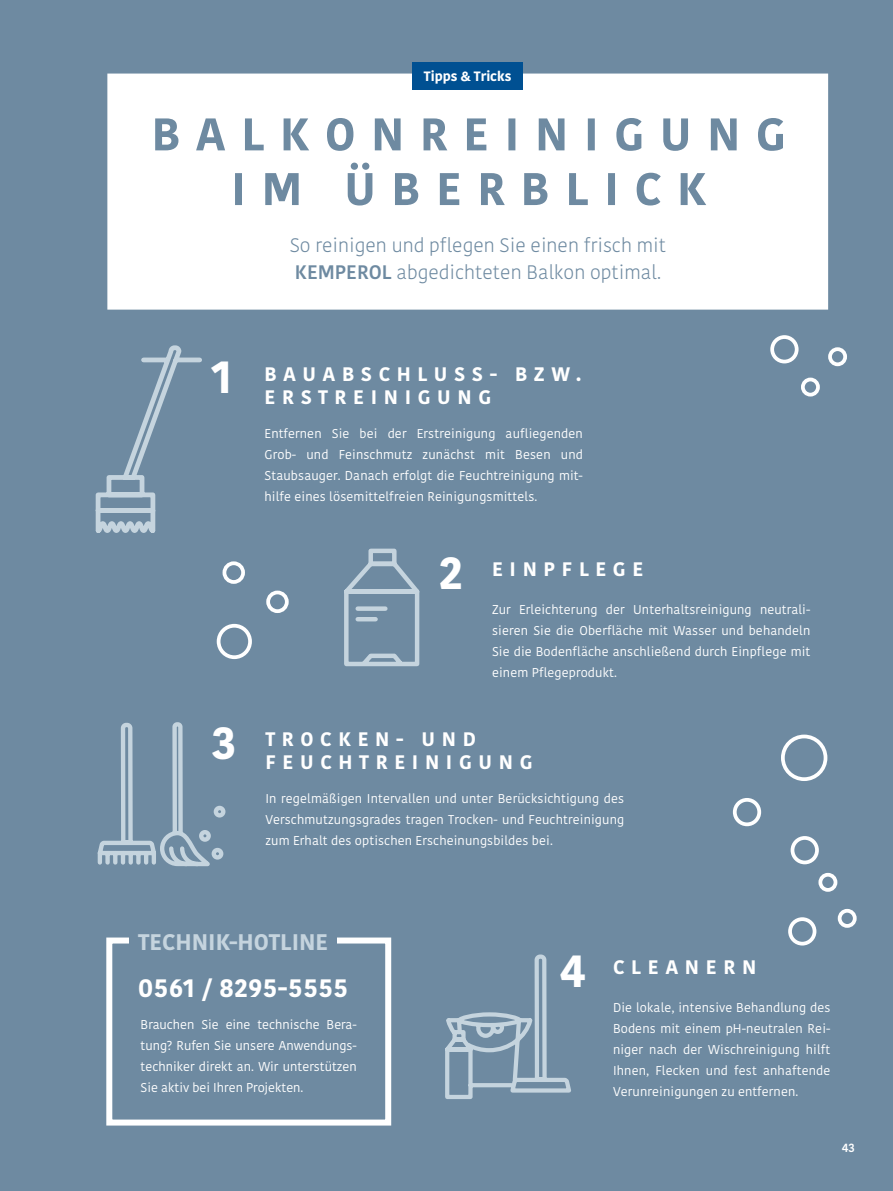
<style>
.page{position:relative;width:893px;height:1191px;background:#6e8aa1}
.page>*{position:absolute;margin:0;border:0;box-sizing:border-box;transform-origin:0 0}
.t1{font:700 45.6px "Kohinoor Devanagari";color:#fff}
.t2{font:700 25.5px "Kohinoor Devanagari";letter-spacing:.02em;color:#fff}
.t3{font:700 22.5px "Kohinoor Devanagari";color:#c5d4de}
.t4{font:700 19.5px/23.4px "Kohinoor Devanagari";letter-spacing:.34em;color:#fff}
.t5{font:300 19.5px/27px "Kohinoor Devanagari";color:#6e8aa1}
.t6{font:700 13.5px "Kohinoor Devanagari";color:#fff}
.t7{font:12.75px/21px "Kohinoor Devanagari";letter-spacing:.01em;color:#fff;text-align:justify}
.t8{font:600 12px "Kohinoor Devanagari";color:#fff}
.s1{font-weight:600}
</style>
<div class="page">
<div style="left:106px;top:937px;width:285px;height:188px;border:6px solid #fff"></div>
<div style="left:129px;top:918px;width:208px;height:39px;background:#6e8aa1"></div>
<svg style="left:107px;top:74px;width:721px;height:236px;background:#f4f6f8"></svg>
<div style="left:412px;top:63px;width:111px;height:27px;background:#005092"></div>
<svg style="left:95px;top:345px;width:107px;height:188px"></svg>
<svg style="left:344px;top:548px;width:76px;height:119px"></svg>
<svg style="left:445px;top:954px;width:126px;height:145px"></svg>
<svg style="left:97px;top:722px;width:129px;height:145px"></svg>
<div style="left:770px;top:335px;width:28px;height:28px;border:4px solid #fff;border-radius:50%"></div>
<div style="left:828px;top:347px;width:19px;height:19px;border:4px solid #fff;border-radius:50%"></div>
<div style="left:801px;top:377px;width:19px;height:19px;border:4px solid #fff;border-radius:50%"></div>
<div style="left:733px;top:798px;width:28px;height:28px;border:4px solid #fff;border-radius:50%"></div>
<div style="left:838px;top:909px;width:19px;height:18px;border:4px solid #fff;border-radius:50%"></div>
<div style="left:818px;top:873px;width:19px;height:18px;border:4px solid #fff;border-radius:50%"></div>
<div style="left:791px;top:836px;width:28px;height:28px;border:4px solid #fff;border-radius:50%"></div>
<div style="left:781px;top:734px;width:46px;height:47px;border:4px solid #fff;border-radius:50%"></div>
<div style="left:788px;top:917px;width:28px;height:28px;border:4px solid #fff;border-radius:50%"></div>
<div style="left:223px;top:561px;width:22px;height:23px;border:4px solid #fff;border-radius:50%"></div>
<div style="left:266px;top:590px;width:23px;height:23px;border:4px solid #fff;border-radius:50%"></div>
<div style="left:217px;top:624px;width:35px;height:35px;border:4px solid #fff;border-radius:50%"></div>
<p class="t6" style="left:424px;top:64px;width:89px">Tipps &amp; Tricks</p>
<h3 class="t5" style="left:290px;top:232px;width:378px">So reinigen und pflegen Sie einen frisch mit<br><span class="s1">KEMPEROL</span> abgedichteten Balkon optimal.</h3>
<h1 class="t1" style="left:211px;top:337px;width:23px">1</h1>
<h3 class="t4" style="left:264px;top:362px;width:318px">BAUABSCHLUSS- BZW.<br>ERSTREINIGUNG</h3>
<p class="t7" style="left:264px;top:423px;width:320px">Entfernen Sie bei der Erstreinigung aufliegenden Grob- und Feinschmutz zunächst mit Besen und Staubsauger. Danach erfolgt die Feuchtreinigung mit&shy;hilfe eines lösemittelfreien Reinigungsmittels.</p>
<h1 class="t1" style="left:438px;top:532px;width:26px">2</h1>
<h3 class="t4" style="left:492px;top:557px;width:153px">EINPFLEGE</h3>
<p class="t7" style="left:492px;top:599px;width:320px">Zur Erleichterung der Unterhaltsreinigung neutrali&shy;sieren Sie die Oberfläche mit Wasser und behandeln Sie die Bodenfläche anschließend durch Einpflege mit einem Pflegeprodukt.</p>
<h1 class="t1" style="left:212px;top:702px;width:26px">3</h1>
<h3 class="t4" style="left:265px;top:727px;width:269px">TROCKEN- UND<br>FEUCHTREINIGUNG</h3>
<p class="t7" style="left:265px;top:788px;width:360px">In regelmäßigen Intervallen und unter Berücksichtigung des Verschmutzungsgrades tragen Trocken- und Feuchtreinigung zum Erhalt des optischen Erscheinungsbildes bei.</p>
<h3 class="t3" style="left:138px;top:922px;width:192px">TECHNIK-HOTLINE</h3>
<h2 class="t2" style="left:138px;top:965px;width:211px">0561 / 8295-5555</h2>
<p class="t7" style="left:141px;top:1014px;width:218px">Brauchen Sie eine technische Bera&shy;tung? Rufen Sie unsere Anwendungs&shy;techniker direkt an. Wir unterstützen Sie aktiv bei Ihren Projekten.</p>
<h1 class="t1" style="left:559px;top:930px;width:28px">4</h1>
<h3 class="t4" style="left:613px;top:955px;width:145px">CLEANERN</h3>
<p class="t7" style="left:613px;top:997px;width:219px">Die lokale, intensive Behandlung des Bodens mit einem pH-neutralen Rei&shy;niger nach der Wischreinigung hilft Ihnen, Flecken und fest anhaftende Verunreinigungen zu entfernen.</p>
<p class="t8" style="left:842px;top:1140px;width:15px">43</p>
</div>
